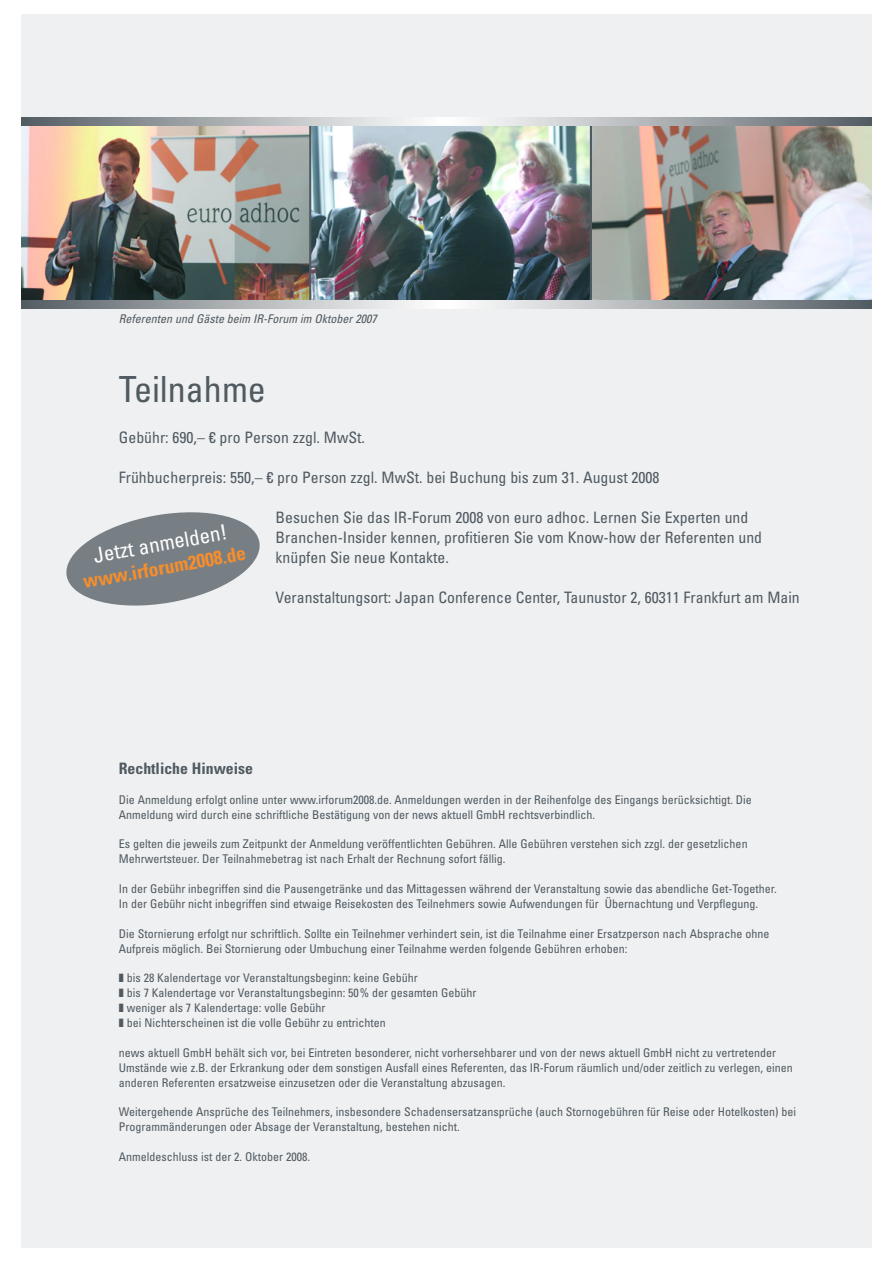
<style>
.page{position:relative;width:893px;height:1263px;background:#fff}
.page>*{position:absolute;margin:0;border:0;box-sizing:border-box;transform-origin:0 0}
.t1{font:condensed 36px "Univers";color:#505a61}
.t2{font:condensed 21px "Univers";color:#fff}
.t3{font:700 condensed 19.5px "Univers";color:#f68e2d}
.t4{font:condensed 15.75px/20px "Univers";color:#505a61}
.t5{font:700 condensed 15.75px "Univers";color:#505a61}
.t6{font:condensed 12px/14.9px "Univers";color:#505a61}
.t7{font:italic condensed 12px "Univers";color:#505a61}
</style>
<div class="page">
<div style="left:21px;top:15px;width:850px;height:1233px;background:#eff0f1"></div>
<img style="left:21px;top:126px;width:288px;height:174px">
<img style="left:311px;top:126px;width:279px;height:174px">
<img style="left:592px;top:126px;width:279px;height:174px">
<hr style="left:309px;top:124px;width:2px;height:178px;background:#505a61">
<hr style="left:590px;top:124px;width:2px;height:178px;background:#505a61">
<div style="left:322px;top:300px;width:248px;height:8px;background:#d2d4d6"></div>
<div style="left:333px;top:300px;width:226px;height:8px;background:#d6d8da"></div>
<div style="left:342px;top:300px;width:208px;height:8px;background:#dadbdc"></div>
<div style="left:351px;top:300px;width:190px;height:8px;background:#dddfdf"></div>
<div style="left:360px;top:300px;width:172px;height:8px;background:#e0e1e3"></div>
<div style="left:369px;top:300px;width:155px;height:8px;background:#e4e5e5"></div>
<div style="left:380px;top:300px;width:133px;height:8px;background:#e8e9e9"></div>
<div style="left:389px;top:300px;width:115px;height:8px;background:#ebeced"></div>
<div style="left:400px;top:300px;width:93px;height:8px;background:#efeff0"></div>
<div style="left:411px;top:300px;width:71px;height:8px;background:#f3f3f4"></div>
<div style="left:422px;top:300px;width:49px;height:8px;background:#f7f7f7"></div>
<div style="left:433px;top:300px;width:27px;height:8px;background:#fbfbfb"></div>
<div style="left:322px;top:117px;width:248px;height:9px;background:#d2d4d6"></div>
<div style="left:333px;top:117px;width:226px;height:9px;background:#d6d8da"></div>
<div style="left:342px;top:117px;width:208px;height:9px;background:#dadbdc"></div>
<div style="left:351px;top:117px;width:190px;height:9px;background:#dddfdf"></div>
<div style="left:360px;top:117px;width:172px;height:9px;background:#e0e1e3"></div>
<div style="left:369px;top:117px;width:155px;height:9px;background:#e4e5e5"></div>
<div style="left:380px;top:117px;width:133px;height:9px;background:#e8e9e9"></div>
<div style="left:389px;top:117px;width:115px;height:9px;background:#ebeced"></div>
<div style="left:400px;top:117px;width:93px;height:9px;background:#efeff0"></div>
<div style="left:411px;top:117px;width:71px;height:9px;background:#f3f3f4"></div>
<div style="left:422px;top:117px;width:49px;height:9px;background:#f7f7f7"></div>
<div style="left:433px;top:117px;width:27px;height:9px;background:#fbfbfb"></div>
<svg style="left:66px;top:512px;width:194px;height:94px"></svg>
<p class="t7" style="left:119px;top:312px;width:262px">Referenten und Gäste beim IR-Forum im Oktober2007</p>
<h1 class="t1" style="left:119px;top:367px;width:149px">Teilnahme</h1>
<h3 class="t4" style="left:119px;top:427px;width:248px">Gebühr: 690,– € pro Person zzgl. MwSt.</h3>
<h3 class="t4" style="left:119px;top:467px;width:542px">Frühbucherpreis: 550,– € pro Person zzgl. MwSt. bei Buchung bis zum 31. August 2008</h3>
<h3 class="t4" style="left:276px;top:507px;width:488px">Besuchen Sie das IR-Forum 2008 von euro adhoc. Lernen Sie Experten und<br>Branchen-Insider kennen, profitieren Sie vom Know-how der Referenten und knüpfen Sie neue Kontakte.</h3>
<h3 class="t4" style="left:276px;top:587px;width:526px">Veranstaltungsort: Japan Conference Center, Taunustor 2, 60311 Frankfurt am Main</h3>
<h2 class="t2" style="left:91px;top:542px;width:137px;rotate:-10deg">Jetzt anmelden!</h2>
<h3 class="t3" style="left:81px;top:570px;width:166px;rotate:-10deg">www.irforum2008.de</h3>
<h3 class="t5" style="left:119px;top:759px;width:136px">Rechtliche Hinweise</h3>
<p class="t6" style="left:119px;top:792px;width:634px">Die Anmeldung erfolgt online unter www.irforum2008.de. Anmeldungen werden in der Reihenfolge des Eingangs berücksichtigt. Die<br>Anmeldung wird durch eine schriftliche Bestätigung von der news aktuell GmbH rechtsverbindlich.</p>
<p class="t6" style="left:119px;top:837px;width:630px">Es gelten die jeweils zum Zeitpunkt der Anmeldung veröffentlichten Gebühren. Alle Gebühren verstehen sich zzgl. der gesetzlichen<br>Mehrwertsteuer. Der Teilnahmebetrag ist nach Erhalt der Rechnung sofort fällig.</p>
<p class="t6" style="left:119px;top:881px;width:659px">In der Gebühr inbegriffen sind die Pausengetränke und das Mittagessen während der Veranstaltung sowie das abendliche Get-Together.<br>In der Gebühr nicht inbegriffen sind etwaige Reisekosten des Teilnehmers sowie Aufwendungen für Übernachtung und Verpflegung.</p>
<p class="t6" style="left:119px;top:926px;width:652px">Die Stornierung erfolgt nur schriftlich. Sollte ein Teilnehmer verhindert sein, ist die Teilnahme einer Ersatzperson nach Absprache ohne<br>Aufpreis möglich. Bei Stornierung oder Umbuchung einer Teilnahme werden folgende Gebühren erhoben:</p>
<p class="t6" style="left:119px;top:971px;width:359px">❚ bis 28 Kalendertage vor Veranstaltungsbeginn: keine Gebühr<br>❚ bis 7 Kalendertage vor Veranstaltungsbeginn: 50% der gesamten Gebühr ❚ weniger als 7 Kalendertage: volle Gebühr<br>❚ bei Nichterscheinen ist die volle Gebühr zu entrichten</p>
<p class="t6" style="left:119px;top:1045px;width:675px">news aktuell GmbH behält sich vor, bei Eintreten besonderer, nicht vorhersehbarer und von der news aktuell GmbH nicht zu vertretender<br>Umstände wie z.B. der Erkrankung oder dem sonstigen Ausfall eines Referenten, das IR-Forum räumlich und/oder zeitlich zu verlegen, einen anderen Referenten ersatzweise einzusetzen oder die Veranstaltung abzusagen.</p>
<p class="t6" style="left:119px;top:1104px;width:679px">Weitergehende Ansprüche des Teilnehmers, insbesondere Schadensersatzansprüche (auch Stornogebühren für Reise oder Hotelkosten) bei<br>Programmänderungen oder Absage der Veranstaltung, bestehen nicht.</p>
<p class="t6" style="left:119px;top:1149px;width:193px">Anmeldeschluss ist der 2. Oktober 2008.</p>
</div>
